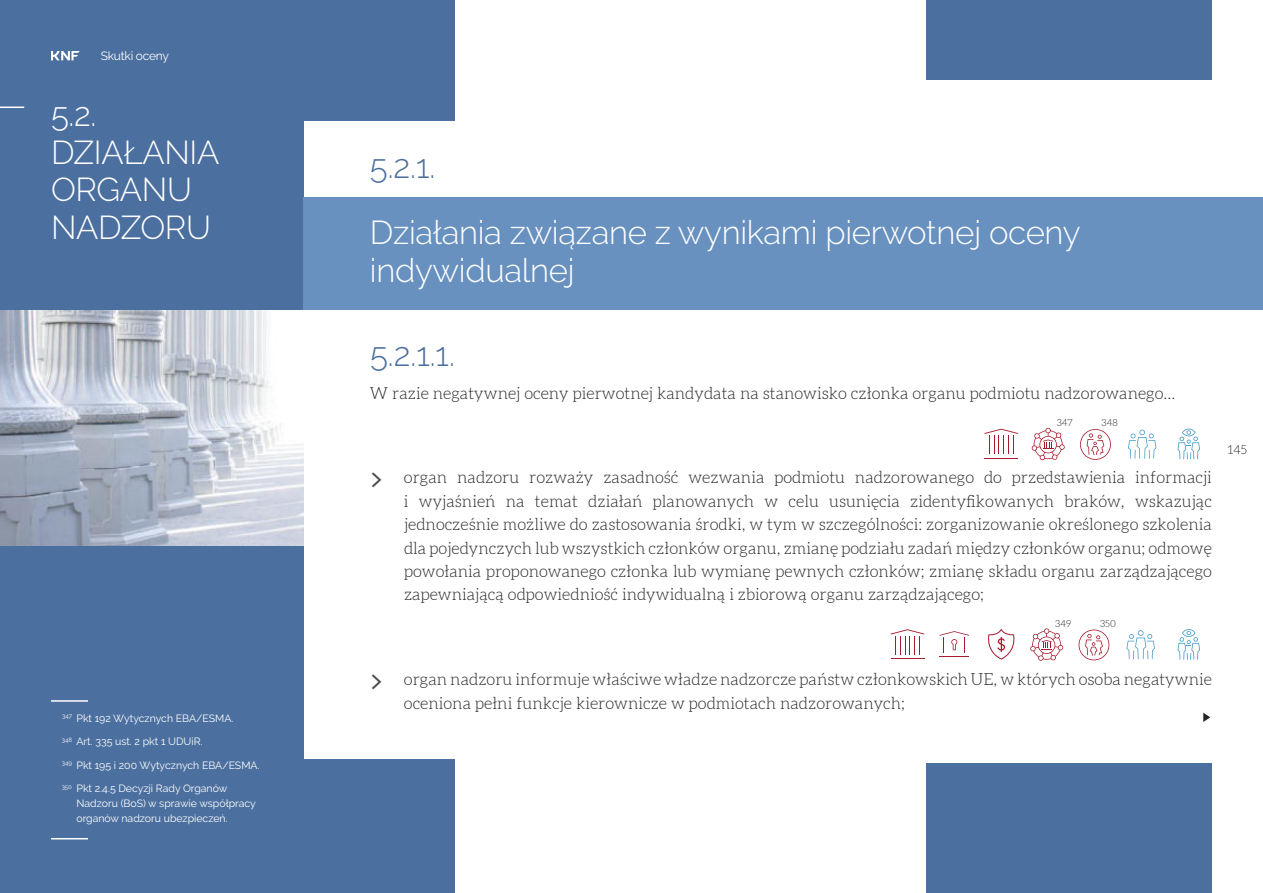
<style>
.page{position:relative;width:1263px;height:893px;background:#fff}
.page>*{position:absolute;margin:0;border:0;box-sizing:border-box;transform-origin:0 0}
.t1{font:300 33px/37.5px "Raleway";letter-spacing:-.01em;color:#fff}
.t2{font:300 33px "Raleway";color:#4b6f9f}
.t3{font:300 16.5px/23.4px "Aleo";color:#282424;text-align:justify}
.t4{font:300 12.45px "Aleo";color:#282424}
.t5{font:12px "Raleway";letter-spacing:-.02em;color:#fff}
.t6{font:10.5px/15px "Raleway";color:#fff}
.t7{font:300 9.6px "Aleo";color:#282424}
.s1{font-family:"Kufi Standard GK";font-weight:400;font-size:31.8px;color:#4e4b4c}
</style>
<div class="page">
<div style="left:0;top:0;width:454px;height:893px;background:#4b6f9f"></div>
<svg style="left:51px;top:51px;width:28px;height:9px"></svg>
<svg style="left:0;top:107px;width:24px;height:1px"></svg>
<hr style="left:51px;top:838px;width:37px;height:1px;background:#fff">
<hr style="left:51px;top:700px;width:37px;height:2px;background:#fff">
<div style="left:304px;top:122px;width:285px;height:637px;background:#fff"></div>
<div style="left:304px;top:197px;width:959px;height:114px;background:#6891c0"></div>
<svg style="left:1080px;top:429px;width:31px;height:31px"></svg>
<svg style="left:1078px;top:630px;width:31px;height:30px"></svg>
<svg style="left:1128px;top:430px;width:28px;height:29px"></svg>
<svg style="left:1177px;top:429px;width:23px;height:30px"></svg>
<svg style="left:1177px;top:629px;width:23px;height:31px"></svg>
<svg style="left:1126px;top:630px;width:29px;height:29px"></svg>
<svg style="left:1032px;top:428px;width:33px;height:32px"></svg>
<svg style="left:1030px;top:628px;width:33px;height:33px"></svg>
<svg style="left:988px;top:629px;width:27px;height:31px"></svg>
<svg style="left:939px;top:631px;width:30px;height:26px"></svg>
<svg style="left:891px;top:629px;width:33px;height:25px"></svg>
<hr style="left:891px;top:658px;width:33px;height:1px;background:#a61b2e">
<svg style="left:984px;top:429px;width:34px;height:25px"></svg>
<hr style="left:984px;top:458px;width:34px;height:1px;background:#a61b2e">
<div style="left:926px;top:764px;width:286px;height:129px;background:#4b6f9f"></div>
<div style="left:926px;top:0;width:286px;height:79px;background:#4b6f9f"></div>
<svg style="left:1203px;top:713px;width:7px;height:9px"></svg>
<div style="left:0;top:310px;width:1263px;height:10px;background:#fff"></div>
<img style="left:0;top:310px;width:304px;height:235px">
<p class="t5" style="left:101px;top:49px;width:70px">Skutki oceny</p>
<h1 class="t1" style="left:51px;top:96px;width:170px">5.2.<br>DZIAŁANIA<br>ORGANU<br>NADZORU</h1>
<p class="t6" style="left:62px;top:711px;width:173px"><sup>347</sup> Pkt 192 Wytycznych EBA/ESMA.</p>
<p class="t6" style="left:62px;top:734px;width:142px"><sup>348</sup> Art. 335 ust. 2 pkt 1 UDUiR.</p>
<p class="t6" style="left:62px;top:758px;width:199px"><sup>349</sup> Pkt 195 i 200 Wytycznych EBA/ESMA.</p>
<p class="t6" style="left:77px;top:781px;width:181px;text-indent:-15px"><sup>350</sup> Pkt 2.4.5 Decyzji Rady Organów<br>Nadzoru (BoS) w sprawie współpracy organów nadzoru ubezpieczeń.</p>
<h1 class="t2" style="left:370px;top:148px;width:67px">5.2.1.</h1>
<h1 class="t1" style="left:370px;top:214px;width:712px">Działania związane z wynikami pierwotnej oceny indywidualnej</h1>
<h1 class="t2" style="left:370px;top:335px;width:86px">5.2.1.1.</h1>
<p class="t3" style="left:370px;top:382px;width:807px">W razie negatywnej oceny pierwotnej kandydata na stanowisko członka organu podmiotu nadzorowanego…</p>
<p class="t7" style="left:1057px;top:417px;width:18px">347</p>
<p class="t7" style="left:1101px;top:417px;width:18px">348</p>
<p class="t3" style="left:404px;top:467px;width:809px;text-indent:-34px"><span class="s1">&gt;</span> organ nadzoru rozważy zasadność wezwania podmiotu nadzorowanego do przedstawienia informacji i wyjaśnień na temat działań planowanych w celu usunięcia zidentyfikowanych braków, wskazując jednocześnie możliwe do zastosowania środki, w tym w szczególności: zorganizowanie określonego szkolenia dla pojedynczych lub wszystkich członków organu, zmianę podziału zadań między członków organu; odmowę powołania proponowanego członka lub wymianę pewnych członków; zmianę składu organu zarządzającego zapewniającą odpowiedniość indywidualną i zbiorową organu zarządzającego;</p>
<p class="t7" style="left:1055px;top:618px;width:17px">349</p>
<p class="t7" style="left:1100px;top:618px;width:18px">350</p>
<p class="t4" style="left:1228px;top:443px;width:21px">145</p>
<p class="t3" style="left:404px;top:669px;width:809px;text-indent:-34px"><span class="s1">&gt;</span> organ nadzoru informuje właściwe władze nadzorcze państw członkowskich UE, w których osoba negatywnie oceniona pełni funkcje kierownicze w podmiotach nadzorowanych;</p>
</div>
